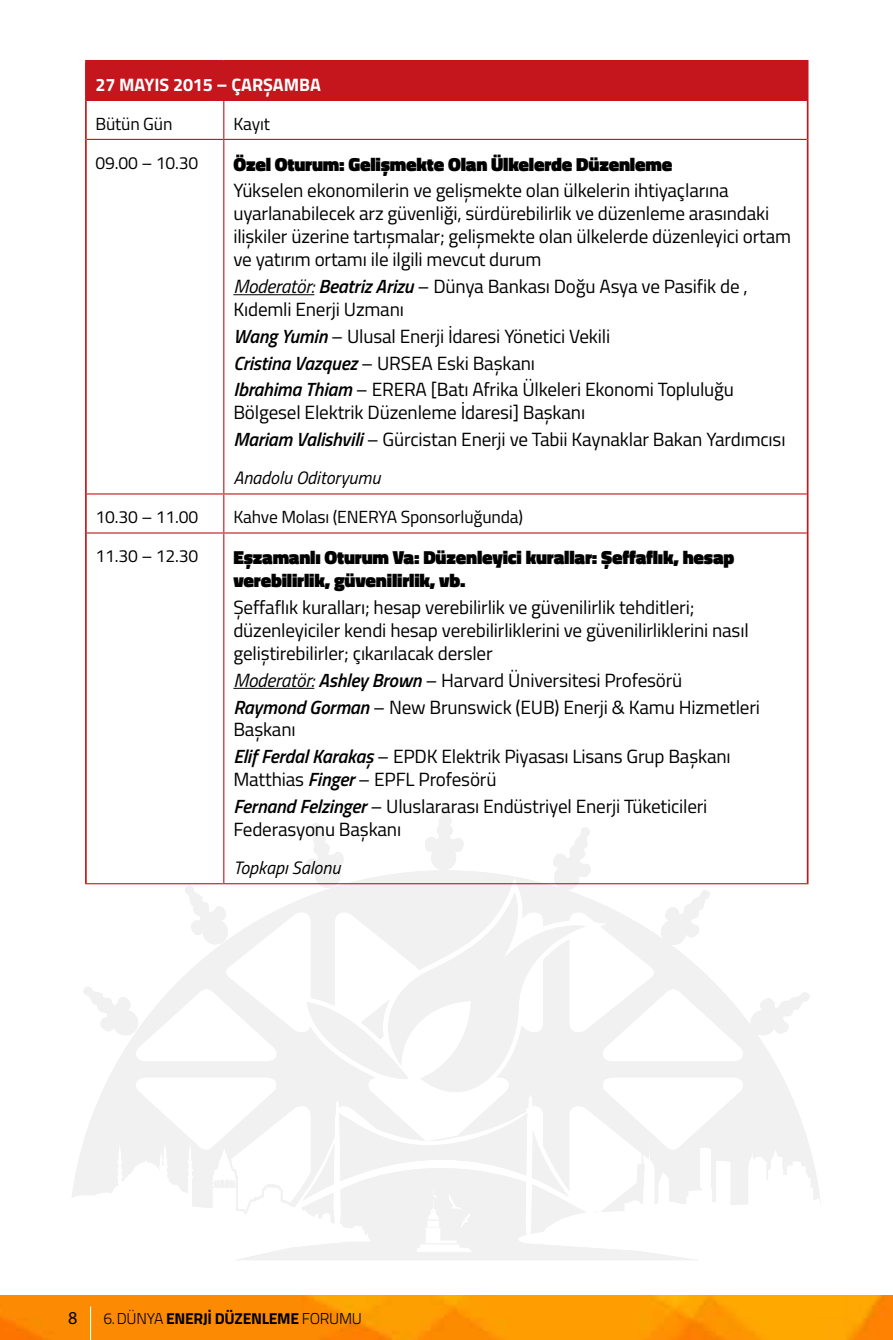
<style>
.page{position:relative;width:893px;height:1340px;background:#fff}
.page>*{position:absolute;margin:0;border:0;box-sizing:border-box;transform-origin:0 0}
.t1{font:19.12px/22.9px "Titillium Web";letter-spacing:-.01em;color:#000}
.t2{font:900 19.12px/22.9px "Titillium Web";letter-spacing:-.01em;color:#000}
.t3{font:18.22px "Myriad Pro";color:#000}
.t4{font:italic 18px "Titillium Web";color:#000}
.t5{font:700 18px "Titillium Web";color:#fff}
.t6{font:17.55px "Titillium Web";letter-spacing:-.01em;color:#000}
.t7{font:700 15.75px "Titillium Web";letter-spacing:-.02em;color:#000}
.s1{font-style:italic}
.s2{font-weight:600;font-style:italic}
.s3{font-weight:300}
</style>
<div class="page">
<img style="left:0;top:1295px;width:893px;height:44px">
<hr style="left:90px;top:1306px;width:1px;height:33px;background:#fff">
<svg style="left:72px;top:870px;width:748px;height:335px"></svg>
<svg style="left:183px;top:804px;width:527px;height:456px"></svg>
<div style="left:86px;top:61px;width:722px;height:39px;background:#c4161c"></div>
<hr style="left:85px;top:60px;width:139px;height:2px;background:#c4161c">
<hr style="left:85px;top:62px;width:2px;height:38px;background:#c4161c">
<hr style="left:224px;top:60px;width:584px;height:2px;background:#c4161c">
<hr style="left:85px;top:100px;width:2px;height:39px;background:#c4161c">
<hr style="left:807px;top:100px;width:1px;height:39px;background:#c4161c">
<hr style="left:85px;top:139px;width:2px;height:355px;background:#c4161c">
<hr style="left:807px;top:139px;width:1px;height:355px;background:#c4161c">
<hr style="left:85px;top:494px;width:2px;height:39px;background:#c4161c">
<hr style="left:807px;top:494px;width:1px;height:39px;background:#c4161c">
<hr style="left:85px;top:533px;width:2px;height:350px;background:#c4161c">
<hr style="left:807px;top:533px;width:1px;height:350px;background:#c4161c">
<hr style="left:87px;top:100px;width:137px;height:1px;background:#c4161c">
<hr style="left:224px;top:100px;width:583px;height:1px;background:#c4161c">
<hr style="left:223px;top:101px;width:1px;height:38px;background:#c4161c">
<hr style="left:87px;top:139px;width:137px;height:1px;background:#c4161c">
<hr style="left:224px;top:139px;width:583px;height:1px;background:#c4161c">
<hr style="left:223px;top:140px;width:1px;height:353px;background:#c4161c">
<hr style="left:87px;top:493px;width:137px;height:1px;background:#c4161c">
<hr style="left:224px;top:493px;width:583px;height:1px;background:#c4161c">
<hr style="left:223px;top:494px;width:1px;height:38px;background:#c4161c">
<hr style="left:87px;top:532px;width:137px;height:1px;background:#c4161c">
<hr style="left:224px;top:532px;width:583px;height:1px;background:#c4161c">
<hr style="left:223px;top:533px;width:1px;height:350px;background:#c4161c">
<hr style="left:85px;top:883px;width:139px;height:1px;background:#c4161c">
<hr style="left:224px;top:883px;width:584px;height:1px;background:#c4161c">
<hr style="left:233px;top:294px;width:81px;height:1px;background:#000">
<hr style="left:233px;top:688px;width:81px;height:1px;background:#000">
<p class="t5" style="left:95px;top:71px;width:227px">27 MAYIS 2015 – ÇARŞAMBA</p>
<p class="t6" style="left:95px;top:111px;width:79px">Bütün Gün</p>
<p class="t6" style="left:233px;top:111px;width:38px">Kayıt</p>
<p class="t6" style="left:95px;top:150px;width:104px">09.00 – 10.30</p>
<p class="t2" style="left:233px;top:152px;width:440px">Özel Oturum: Gelişmekte Olan Ülkelerde Düzenleme</p>
<p class="t1" style="left:233px;top:178px;width:559px">Yükselen ekonomilerin ve gelişmekte olan ülkelerin ihtiyaçlarına uyarlanabilecek arz güvenliği, sürdürebilirlik ve düzenleme arasındaki ilişkiler üzerine tartışmalar; gelişmekte olan ülkelerde düzenleyici ortam ve yatırım ortamı ile ilgili mevcut durum</p>
<p class="t1" style="left:233px;top:274px;width:516px"><span class="s1">Moderatör:</span> <span class="s2">Beatriz Arizu</span> – Dünya Bankası Doğu Asya ve Pasifik de ,<br>Kıdemli Enerji Uzmanı</p>
<p class="t1" style="left:233px;top:322px;width:502px;line-height:26.8px"><span class="s2">Wang Yumin</span> – Ulusal Enerji İdaresi Yönetici Vekili<br><span class="s2">Cristina Vazquez</span> – URSEA Eski Başkanı<br><span class="s2">Ibrahima Thiam</span> – ERERA [Batı Afrika Ülkeleri Ekonomi Topluluğu</p>
<p class="t1" style="left:233px;top:398px;width:554px;line-height:26.8px">Bölgesel Elektrik Düzenleme İdaresi] Başkanı<br><span class="s2">Mariam Valishvili</span> – Gürcistan Enerji ve Tabii Kaynaklar Bakan Yardımcısı</p>
<p class="t4" style="left:233px;top:465px;width:148px">Anadolu Oditoryumu</p>
<p class="t6" style="left:95px;top:504px;width:104px">10.30 – 11.00</p>
<p class="t6" style="left:233px;top:504px;width:291px">Kahve Molası (ENERYA Sponsorluğunda)</p>
<p class="t6" style="left:95px;top:543px;width:104px">11.30 – 12.30</p>
<p class="t2" style="left:233px;top:546px;width:502px">Eşzamanlı Oturum Va: Düzenleyici kurallar: Şeffaflık, hesap verebilirlik, güvenilirlik, vb.</p>
<p class="t1" style="left:233px;top:595px;width:517px">Şeffaflık kuralları; hesap verebilirlik ve güvenilirlik tehditleri; düzenleyiciler kendi hesap verebilirliklerini ve güvenilirliklerini nasıl geliştirebilirler; çıkarılacak dersler</p>
<p class="t1" style="left:233px;top:665px;width:528px;line-height:26.8px"><span class="s1">Moderatör:</span> <span class="s2">Ashley Brown</span> – Harvard Üniversitesi Profesörü<br><span class="s2">Raymond Gorman</span> – New Brunswick (EUB) Enerji &amp; Kamu Hizmetleri</p>
<p class="t1" style="left:233px;top:715px;width:499px;line-height:26.8px">Başkanı<br><span class="s2">Elif Ferdal Karakaş</span> – EPDK Elektrik Piyasası Lisans Grup Başkanı</p>
<p class="t1" style="left:233px;top:765px;width:476px;line-height:26.8px">Matthias <span class="s2">Finger</span> – EPFL Profesörü<br><span class="s2">Fernand Felzinger</span> – Uluslararası Endüstriyel Enerji Tüketicileri</p>
<p class="t1" style="left:233px;top:816px;width:169px">Federasyonu Başkanı</p>
<p class="t4" style="left:233px;top:854px;width:109px">Topkapı Salonu</p>
<p class="t3" style="left:68px;top:1306px;width:11px">8</p>
<p class="t7" style="left:103px;top:1306px;width:260px"><span class="s3">6.DÜNYA</span> ENERJİ DÜZENLEME <span class="s3">FORUMU</span></p>
</div>
